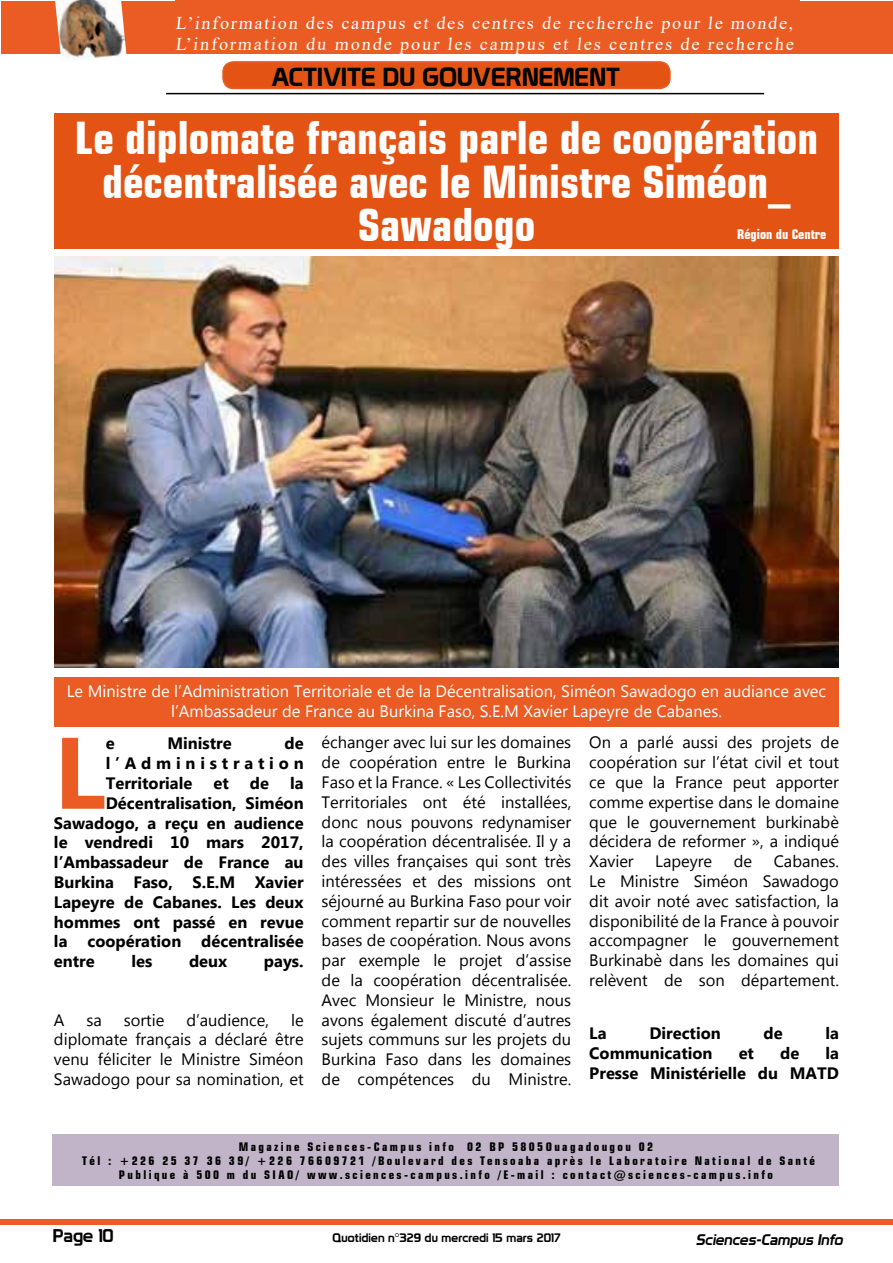
<style>
.page{position:relative;width:893px;height:1263px;background:#fff}
.page>*{position:absolute;margin:0;border:0;box-sizing:border-box;transform-origin:0 0}
.t1{font:700 101.4px "Myanmar Text";color:#ea5c24}
.t2{font:700 condensed 45px/43.5px "Square 721 BT";color:#fff;text-align:center}
.t3{font:25.5px "Prototype";color:#000}
.t4{font:18px/21.6px "Times New Roman";letter-spacing:.105em;color:#fff}
.t5{font:18px "Prototype";color:#000}
.t6{font:16.5px/19.8px "Myanmar Text";color:#000;text-align:justify}
.t7{font:700 16.5px/19.8px "Myanmar Text";color:#000;text-align:justify}
.t8{font:16.5px/19.8px "Myanmar Text";color:#fff;text-align:center}
.t9{font:italic 15px "Prototype";color:#000}
.t10{font:700 condensed 13.5px "Square 721 BT";color:#fff}
.t11{font:700 condensed 12px/14.4px "Square 721 BT";letter-spacing:.2em;color:#000;text-align:center}
.t12{font:12px "Prototype";letter-spacing:.01em;color:#000}
</style>
<div class="page">
<div style="left:1px;top:1219px;width:892px;height:6px;background:#ea5c24"></div>
<hr style="left:166px;top:93px;width:598px;height:1px;background:#000">
<div style="left:1px;top:1px;width:892px;height:53px;background:#ea5c24"></div>
<img style="left:55px;top:0;width:72px;height:61px">
<div style="left:175px;top:0;width:625px;height:53px;background:#ea5c24"></div>
<div style="left:223px;top:62px;width:447px;height:26px;background:#e35414;border-radius:10px"></div>
<div style="left:222px;top:61px;width:449px;height:28px;border:2px solid #ea5c24;border-radius:10px"></div>
<div style="left:54px;top:113px;width:785px;height:135px;background:#e35414"></div>
<img style="left:54px;top:256px;width:785px;height:412px">
<div style="left:54px;top:677px;width:785px;height:50px;background:#ea5c24"></div>
<div style="left:53px;top:1135px;width:786px;height:51px;background:#c2b4c8"></div>
<p class="t4" style="left:175px;top:11px;width:622px">L’information des campus et des centres de recherche pour le monde,<br>L’information du monde pour les campus et les centres de recherche</p>
<h3 class="t3" style="left:272px;top:61px;width:350px">ACTIVITE DU GOUVERNEMENT</h3>
<h2 class="t2" style="left:75px;top:116px;width:745px">Le diplomate français parle de coopération décentralisée avec le Ministre Siméon_<br>Sawadogo</h2>
<p class="t10" style="left:737px;top:226px;width:91px">Région du Centre</p>
<p class="t8" style="left:67px;top:682px;width:761px">Le Ministre de l’Administration Territoriale et de la Décentralisation, Siméon Sawadogo en audiance avec l’Ambassadeur de France au Burkina Faso, S.E.M Xavier Lapeyre de Cabanes.</p>
<p class="t7" style="left:106px;top:734px;width:199px;text-indent:179px">de l’Administration Territoriale</p>
<h1 class="t1" style="left:54px;top:714px;width:53px">L</h1>
<p class="t7" style="left:106px;top:734px;width:10px">e</p>
<p class="t7" style="left:167px;top:734px;width:66px">Ministre</p>
<p class="t7" style="left:214px;top:773px;width:17px">et</p>
<p class="t7" style="left:250px;top:773px;width:21px">de</p>
<p class="t7" style="left:290px;top:773px;width:15px">la</p>
<p class="t7" style="left:106px;top:793px;width:199px">Décentralisation, Siméon</p>
<p class="t7" style="left:54px;top:813px;width:251px">Sawadogo, a reçu en audience</p>
<p class="t7" style="left:54px;top:833px;width:251px">le vendredi 10 mars 2017,</p>
<p class="t7" style="left:54px;top:852px;width:251px">l’Ambassadeur de France au</p>
<p class="t7" style="left:54px;top:872px;width:251px">Burkina Faso, S.E.M Xavier</p>
<p class="t7" style="left:54px;top:892px;width:251px">Lapeyre de Cabanes. Les deux</p>
<p class="t7" style="left:54px;top:912px;width:251px">hommes ont passé en revue</p>
<p class="t7" style="left:54px;top:932px;width:251px">la coopération décentralisée</p>
<p class="t7" style="left:54px;top:951px;width:42px">entre</p>
<p class="t7" style="left:131px;top:951px;width:22px">les</p>
<p class="t7" style="left:189px;top:951px;width:40px">deux</p>
<p class="t7" style="left:264px;top:951px;width:41px">pays.</p>
<p class="t6" style="left:54px;top:1010px;width:251px;text-indent:237px">le diplomate français a déclaré être venu féliciter le Ministre Siméon Sawadogo pour sa nomination, et</p>
<p class="t6" style="left:54px;top:1010px;width:12px">A</p>
<p class="t6" style="left:87px;top:1010px;width:17px">sa</p>
<p class="t6" style="left:124px;top:1010px;width:42px">sortie</p>
<p class="t6" style="left:186px;top:1010px;width:84px">d’audience,</p>
<p class="t6" style="left:322px;top:733px;width:251px">échanger avec lui sur les domaines de coopération entre le Burkina Faso et la France. « Les Collectivités Territoriales ont été installées, donc nous pouvons redynamiser la coopération décentralisée. Il y a des villes françaises qui sont très intéressées et des missions ont séjourné au Burkina Faso pour voir comment repartir sur de nouvelles bases de coopération. Nous avons par exemple le projet d’assise de la coopération décentralisée.<br>Avec Monsieur le Ministre, nous avons également discuté d’autres sujets communs sur les projets du Burkina Faso dans les domaines de compétences du Ministre.</p>
<p class="t6" style="left:589px;top:733px;width:251px">On a parlé aussi des projets de coopération sur l’état civil et tout ce que la France peut apporter comme expertise dans le domaine que le gouvernement burkinabè décidera de reformer », a indiqué Xavier</p>
<p class="t6" style="left:589px;top:852px;width:251px;text-indent:184px">Cabanes.<br>Le Ministre Siméon Sawadogo dit avoir noté avec satisfaction, la disponibilité de la France à pouvoir accompagner le gouvernement Burkinabè dans les domaines qui relèvent de son département.</p>
<p class="t7" style="left:589px;top:1023px;width:19px">La</p>
<p class="t7" style="left:649px;top:1023px;width:73px">Direction</p>
<p class="t7" style="left:763px;top:1023px;width:21px">de</p>
<p class="t7" style="left:825px;top:1023px;width:15px">la</p>
<p class="t7" style="left:589px;top:1043px;width:125px">Communication</p>
<p class="t7" style="left:739px;top:1043px;width:17px">et</p>
<p class="t7" style="left:780px;top:1043px;width:21px">de</p>
<p class="t6" style="left:655px;top:852px;width:58px">Lapeyre</p>
<p class="t6" style="left:734px;top:852px;width:20px">de</p>
<p class="t7" style="left:589px;top:1043px;width:251px;text-align:right">la<br>Presse Ministérielle du MATD</p>
<p class="t11" style="left:82px;top:1139px;width:734px">Magazine Sciences-Campus info 02 BP 5805Ouagadougou 02<br>Tél : +226 25 37 36 39/ +226 76609721 /Boulevard des Tensoaba après le Laboratoire National de Santé<br>Publique à 500 m du SIAO/ www.sciences-campus.info /E-mail : contact@sciences-campus.info</p>
<p class="t5" style="left:53px;top:1225px;width:62px">Page 10</p>
<p class="t12" style="left:332px;top:1230px;width:230px">Quotidien n°329 du mercredi 15 mars 2017</p>
<p class="t9" style="left:696px;top:1231px;width:152px">Sciences-Campus Info</p>
</div>
